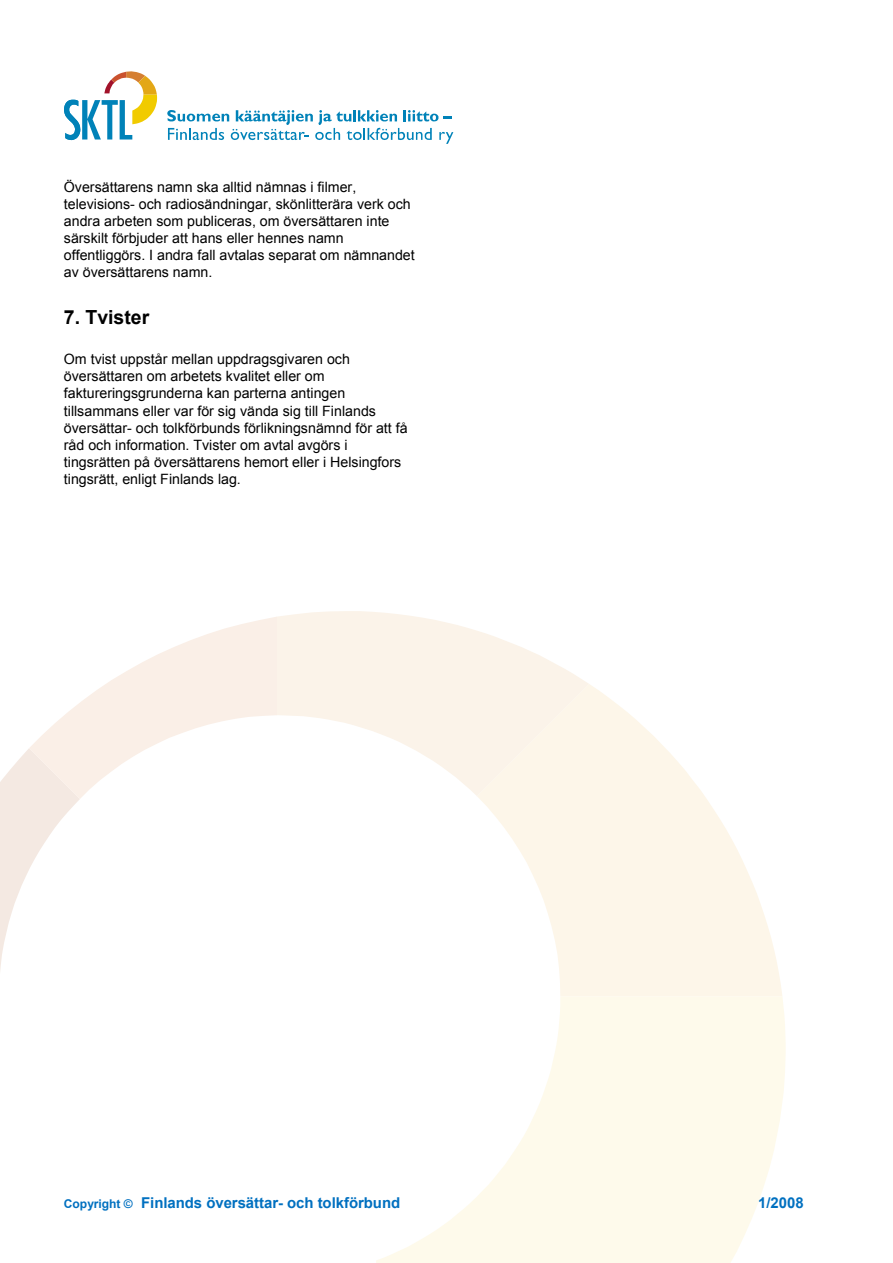
<style>
.page{position:relative;width:893px;height:1263px;background:#fff}
.page>*{position:absolute;margin:0;border:0;box-sizing:border-box;transform-origin:0 0}
.t1{font:700 19.5px "Arial";color:#000}
.t2{font:700 15px "Arial";letter-spacing:-.005em;color:#0070c0}
.t3{font:14.25px/17.1px "Arial";color:#000}
.s1{font-size:12px}
</style>
<div class="page">
<svg style="left:277px;top:611px;width:312px;height:185px;fill:#fbf3e9"></svg>
<svg style="left:0;top:749px;width:80px;height:221px"></svg>
<svg style="left:29px;top:617px;width:248px;height:182px"></svg>
<svg style="left:477px;top:684px;width:305px;height:312px;fill:#fdf6e9"></svg>
<svg style="left:376px;top:996px;width:410px;height:267px;fill:#fefaeb"></svg>
<svg style="left:64px;top:71px;width:93px;height:69px"></svg>
<svg style="left:167px;top:110px;width:286px;height:34px"></svg>
<p class="t3" style="left:64px;top:179px;width:352px">Översättarens namn ska alltid nämnas i filmer, televisions- och radiosändningar, skönlitterära verk och andra arbeten som publiceras, om översättaren inte särskilt förbjuder att hans eller hennes namn offentliggörs. I andra fall avtalas separat om nämnandet av översättarens namn.</p>
<p class="t1" style="left:64px;top:304px;width:87px">7. Tvister</p>
<p class="t3" style="left:64px;top:351px;width:345px">Om tvist uppstår mellan uppdragsgivaren och översättaren om arbetets kvalitet eller om faktureringsgrunderna kan parterna antingen tillsammans eller var för sig vända sig till Finlands översättar- och tolkförbunds förlikningsnämnd för att få råd och information. Tvister om avtal avgörs i tingsrätten på översättarens hemort eller i Helsingfors tingsrätt, enligt Finlands lag.</p>
<p class="t2" style="left:64px;top:1192px;width:338px"><span class="s1">Copyright ©</span> Finlands översättar- och tolkförbund</p>
<p class="t2" style="left:758px;top:1192px;width:47px">1/2008</p>
</div>
